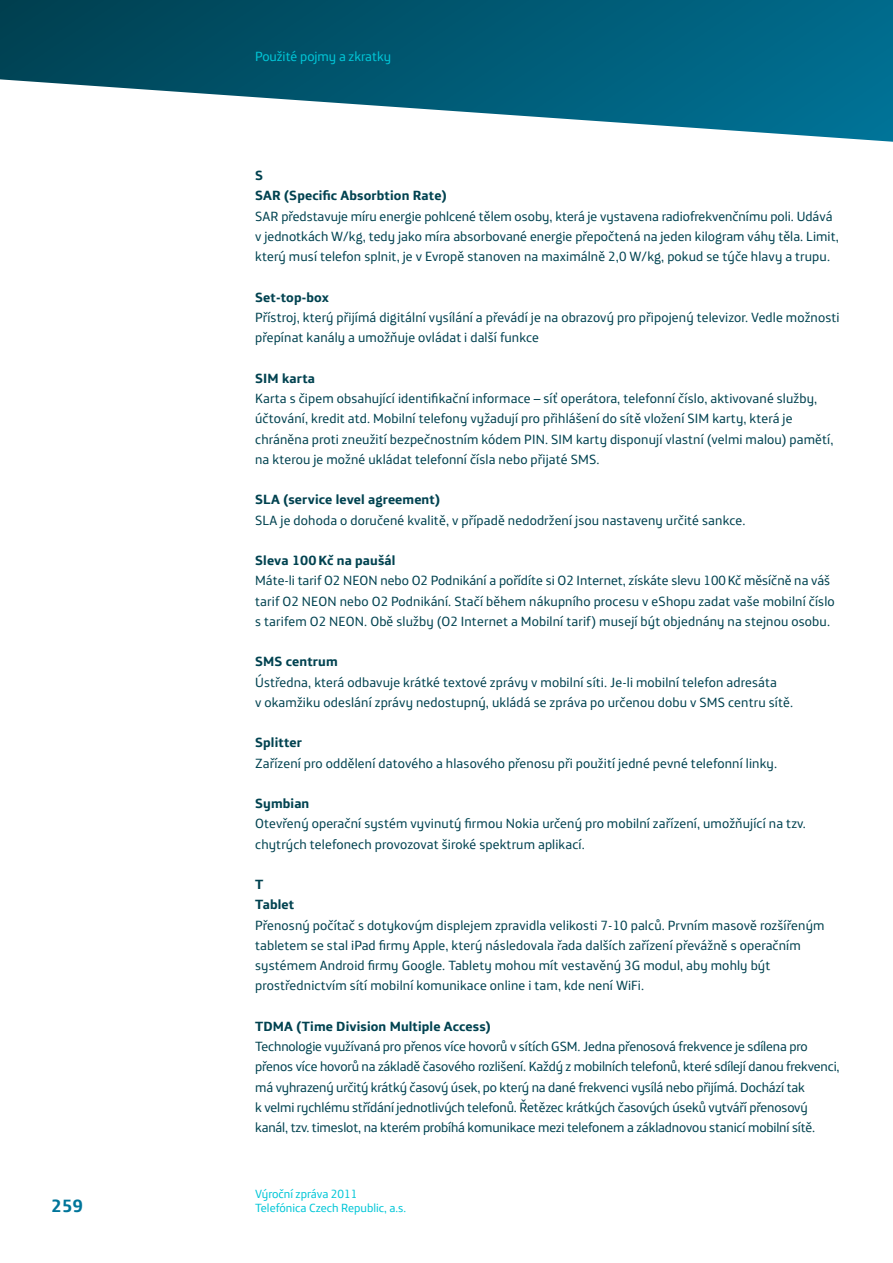
<style>
.page{position:relative;width:893px;height:1263px;background:#fff}
.page>*{position:absolute;margin:0;border:0;box-sizing:border-box;transform-origin:0 0}
.t1{font:700 18px "Telefonica Text";color:#00759a}
.t2{font:13.5px/20.2px "Telefonica Text";letter-spacing:.01em;color:#004250}
.t3{font:13.5px/20.2px "Telefonica Text";letter-spacing:-.01em;color:#004250}
.t4{font:700 13.5px/20.2px "Telefonica Text";letter-spacing:.01em;color:#004250}
.t5{font:13.5px "Telefonica Text";color:#00c6d7}
.t6{font:12px "Telefonica Text";color:#00c6d7}
</style>
<div class="page">
<svg style="left:0;top:0;width:893px;height:142px"></svg>
<p class="t5" style="left:255px;top:45px;width:137px">Použité pojmy a zkratky</p>
<p class="t4" style="left:255px;top:164px;width:193px">S<br>SAR (Specific Absorbtion Rate)</p>
<p class="t2" style="left:255px;top:205px;width:585px">SAR představuje míru energie pohlcené tělem osoby, která je vystavena radiofrekvenčnímu poli. Udává v jednotkách W/kg, tedy jako míra absorbované energie přepočtená na jeden kilogram váhy těla. Limit, který musí telefon splnit, je v Evropě stanoven na maximálně 2,0 W/kg, pokud se týče hlavy a trupu.</p>
<p class="t4" style="left:255px;top:286px;width:75px">Set-top-box</p>
<p class="t2" style="left:255px;top:306px;width:586px">Přístroj, který přijímá digitální vysílání a převádí je na obrazový pro připojený televizor. Vedle možnosti přepínat kanály a umožňuje ovládat i další funkce</p>
<p class="t4" style="left:255px;top:367px;width:61px">SIM karta</p>
<p class="t2" style="left:255px;top:387px;width:580px">Karta s čipem obsahující identifikační informace – síť operátora, telefonní číslo, aktivované služby, účtování, kredit atd. Mobilní telefony vyžadují pro přihlášení do sítě vložení SIM karty, která je chráněna proti zneužití bezpečnostním kódem PIN. SIM karty disponují vlastní (velmi malou) pamětí, na kterou je možné ukládat telefonní čísla nebo přijaté SMS.</p>
<p class="t4" style="left:255px;top:488px;width:186px">SLA (service level agreement)</p>
<p class="t2" style="left:255px;top:508px;width:492px">SLA je dohoda o doručené kvalitě, v případě nedodržení jsou nastaveny určité sankce.</p>
<p class="t4" style="left:255px;top:549px;width:142px">Sleva 100Kč na paušál</p>
<p class="t2" style="left:255px;top:569px;width:581px">Máte-li tarif O2 NEON nebo O2 Podnikání a pořídíte si O2 Internet, získáte slevu 100Kč měsíčně na váš tarif O2 NEON nebo O2 Podnikání. Stačí během nákupního procesu v eShopu zadat vaše mobilní číslo s tarifem O2 NEON. Obě služby (O2 Internet a Mobilní tarif) musejí být objednány na stejnou osobu.</p>
<p class="t4" style="left:255px;top:650px;width:84px">SMS centrum</p>
<p class="t2" style="left:255px;top:670px;width:539px">Ústředna, která odbavuje krátké textové zprávy v mobilní síti. Je-li mobilní telefon adresáta<br>v okamžiku odeslání zprávy nedostupný, ukládá se zpráva po určenou dobu v SMS centru sítě.</p>
<p class="t4" style="left:255px;top:731px;width:48px">Splitter</p>
<p class="t2" style="left:255px;top:751px;width:523px">Zařízení pro oddělení datového a hlasového přenosu při použití jedné pevné telefonní linky.</p>
<p class="t4" style="left:255px;top:792px;width:56px">Symbian</p>
<p class="t2" style="left:255px;top:812px;width:552px">Otevřený operační systém vyvinutý firmou Nokia určený pro mobilní zařízení, umožňující na tzv. chytrých telefonech provozovat široké spektrum aplikací.</p>
<p class="t4" style="left:255px;top:873px;width:41px">T<br>Tablet</p>
<p class="t2" style="left:255px;top:913px;width:571px">Přenosný počítač s dotykovým displejem zpravidla velikosti 7-10 palců. Prvním masově rozšířeným tabletem se stal iPad firmy Apple, který následovala řada dalších zařízení převážně s operačním systémem Android firmy Google. Tablety mohou mít vestavěný 3G modul, aby mohly být prostřednictvím sítí mobilní komunikace online i tam, kde není WiFi.</p>
<p class="t4" style="left:255px;top:1015px;width:237px">TDMA (Time Division Multiple Access)</p>
<p class="t3" style="left:255px;top:1035px;width:586px">Technologie využívaná pro přenos více hovorů v sítích GSM. Jedna přenosová frekvence je sdílena pro přenos více hovorů na základě časového rozlišení. Každý z mobilních telefonů, které sdílejí danou frekvenci, má vyhrazený určitý krátký časový úsek, po který na dané frekvenci vysílá nebo přijímá. Dochází tak<br>k velmi rychlému střídání jednotlivých telefonů. Řetězec krátkých časových úseků vytváří přenosový kanál, tzv. timeslot, na kterém probíhá komunikace mezi telefonem a základnovou stanicí mobilní sítě.</p>
<p class="t6" style="left:255px;top:1183px;width:104px">Výroční zpráva 2011</p>
<h1 class="t1" style="left:51px;top:1189px;width:34px">259</h1>
<p class="t6" style="left:255px;top:1198px;width:153px">Telefónica Czech Republic, a.s.</p>
</div>
